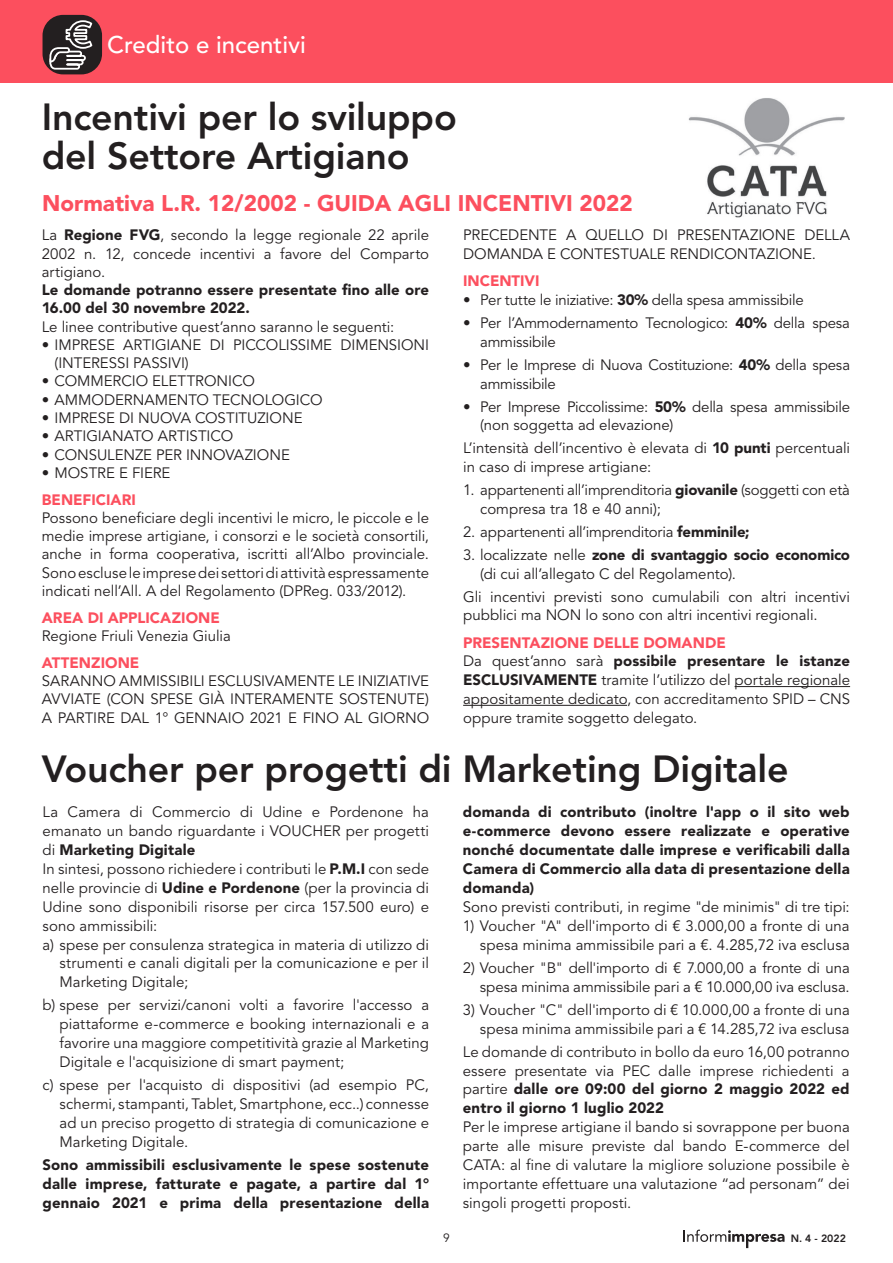
<style>
.page{position:relative;width:893px;height:1263px;background:#fff}
.page>*{position:absolute;margin:0;border:0;box-sizing:border-box;transform-origin:0 0}
.Normale{font:800 37.5px "Avenir LT Std";letter-spacing:-.005em;color:#231f20}
.t1{font:500 24px "Avenir LT Std";color:#fff}
.Normale-2{font:900 22.5px "Avenir LT Std";color:#fc4f5e}
.Normale-3{font:15px/18.9px "Avenir LT Std";color:#231f20;text-align:justify}
.Normale-4{font:900 15px/18.9px "Avenir LT Std";letter-spacing:.01em;color:#231f20;text-align:justify}
.Normale-5{font:900 15px "Avenir LT Std";color:#fc4f5e}
.t2{font:12px "Avenir LT Std";color:#231f20}
.t3{font:800 10.5px "Avenir LT Std";color:#231f20}
.s1{font-weight:900}
</style>
<div class="page">
<div style="left:0;top:0;width:893px;height:83px;background:#fc4f5e"></div>
<div style="left:43px;top:15px;width:59px;height:59px;background:#231f20;border-radius:21px"></div>
<svg style="left:48px;top:19px;width:46px;height:52px"></svg>
<svg style="left:684px;top:1229px;width:100px;height:19px"></svg>
<hr style="left:735px;top:686px;width:115px;height:1px;background:#231f20">
<hr style="left:463px;top:705px;width:164px;height:1px;background:#231f20">
<img style="left:688px;top:98px;width:157px;height:120px">
<h2 class="t1" style="left:107px;top:31px;width:200px">Credito e incentivi</h2>
<p class="Normale" style="left:42px;top:95px;width:417px">Incentivi per lo sviluppo</p>
<p class="Normale" style="left:42px;top:134px;width:369px">del Settore Artigiano</p>
<p class="Normale-2" style="left:42px;top:190px;width:592px">Normativa L.R. 12/2002 - GUIDA AGLI INCENTIVI 2022</p>
<p class="Normale-3" style="left:463px;top:226px;width:388px">PRECEDENTE A QUELLO DI PRESENTAZIONE DELLA<br>DOMANDA E CONTESTUALE RENDICONTAZIONE.</p>
<p class="Normale-5" style="left:463px;top:272px;width:78px">INCENTIVI</p>
<p class="Normale-3" style="left:463px;top:291px;width:342px">• Per tutte le iniziative: <span class="s1">30%</span> della spesa ammissibile</p>
<p class="Normale-3" style="left:480px;top:314px;width:371px;text-indent:-17px">• Per l’Ammodernamento Tecnologico: <span class="s1">40%</span> della spesa ammissibile</p>
<p class="Normale-3" style="left:480px;top:356px;width:371px;text-indent:-17px">• Per le Imprese di Nuova Costituzione: <span class="s1">40%</span> della spesa ammissibile</p>
<p class="Normale-3" style="left:480px;top:397px;width:371px;text-indent:-17px">• Per Imprese Piccolissime: <span class="s1">50%</span> della spesa ammissibile (non soggetta ad elevazione)</p>
<p class="Normale-3" style="left:463px;top:439px;width:388px">L’intensità dell’incentivo è elevata di <span class="s1">10 punti</span> percentuali in caso di imprese artigiane:</p>
<p class="Normale-3" style="left:480px;top:481px;width:371px;text-indent:-17px">1. appartenenti all’imprenditoria <span class="s1">giovanile</span> (soggetti con età compresa tra 18 e 40 anni);</p>
<p class="Normale-3" style="left:463px;top:523px;width:288px">2. appartenenti all’imprenditoria <span class="s1">femminile;</span></p>
<p class="Normale-3" style="left:480px;top:546px;width:371px;text-indent:-17px">3. localizzate nelle <span class="s1">zone di svantaggio socio economico </span>(di cui all’allegato C del Regolamento).</p>
<p class="Normale-3" style="left:463px;top:587px;width:388px">Gli incentivi previsti sono cumulabili con altri incentivi pubblici ma NON lo sono con altri incentivi regionali.</p>
<p class="Normale-5" style="left:463px;top:633px;width:264px">PRESENTAZIONE DELLE DOMANDE</p>
<p class="Normale-3" style="left:463px;top:652px;width:388px">Da quest’anno sarà <span class="s1">possibile presentare le istanze ESCLUSIVAMENTE</span> tramite l’utilizzo del portale regionale appositamente dedicato, con accreditamento SPID – CNS oppure tramite soggetto delegato.</p>
<p class="Normale" style="left:42px;top:747px;width:748px">Voucher per progetti di Marketing Digitale</p>
<p class="Normale-3" style="left:43px;top:803px;width:388px">La Camera di Commercio di Udine e Pordenone ha emanato un bando riguardante i VOUCHER per progetti di <span class="s1">Marketing Digitale</span></p>
<p class="Normale-3" style="left:43px;top:860px;width:388px">In sintesi, possono richiedere i contributi le <span class="s1">P.M.I</span> con sede nelle provincie di <span class="s1">Udine e Pordenone</span> (per la provincia di Udine sono disponibili risorse per circa 157.500 euro) e sono ammissibili:</p>
<p class="Normale-3" style="left:60px;top:935px;width:371px;text-indent:-17px">a) spese per consulenza strategica in materia di utilizzo di strumenti e canali digitali per la comunicazione e per il Marketing Digitale;</p>
<p class="Normale-3" style="left:60px;top:996px;width:371px;text-indent:-17px">b) spese per servizi/canoni volti a favorire l'accesso a piattaforme e-commerce e booking internazionali e a favorire una maggiore competitività grazie al Marketing Digitale e l'acquisizione di smart payment;</p>
<p class="Normale-3" style="left:60px;top:1076px;width:371px;text-indent:-17px">c) spese per l'acquisto di dispositivi (ad esempio PC, schermi, stampanti, Tablet, Smartphone, ecc..) connesse ad un preciso progetto di strategia di comunicazione e Marketing Digitale.</p>
<p class="Normale-4" style="left:43px;top:1155px;width:388px">Sono ammissibili esclusivamente le spese sostenute dalle imprese, fatturate e pagate, a partire dal 1° gennaio 2021 e prima della presentazione della</p>
<p class="Normale-3" style="left:42px;top:226px;width:389px;line-height:18.3px">La <span class="s1">Regione FVG</span>, secondo la legge regionale 22 aprile 2002 n. 12, concede incentivi a favore del Comparto artigiano.</p>
<p class="Normale-4" style="left:42px;top:281px;width:389px;line-height:18.3px">Le domande potranno essere presentate fino alle ore<br>16.00 del 30 novembre 2022.</p>
<p class="Normale-3" style="left:42px;top:317px;width:354px">Le linee contributive quest’anno saranno le seguenti:</p>
<p class="Normale-3" style="left:55px;top:336px;width:376px;line-height:18.3px;text-indent:-13px">• IMPRESE ARTIGIANE DI PICCOLISSIME DIMENSIONI (INTERESSI PASSIVI)</p>
<p class="Normale-3" style="left:42px;top:372px;width:215px">• COMMERCIO ELETTRONICO</p>
<p class="Normale-3" style="left:42px;top:391px;width:282px">• AMMODERNAMENTO TECNOLOGICO</p>
<p class="Normale-3" style="left:42px;top:409px;width:262px">• IMPRESE DI NUOVA COSTITUZIONE</p>
<p class="Normale-3" style="left:42px;top:427px;width:193px">• ARTIGIANATO ARTISTICO</p>
<p class="Normale-3" style="left:42px;top:445px;width:250px">• CONSULENZE PER INNOVAZIONE</p>
<p class="Normale-3" style="left:42px;top:464px;width:130px">• MOSTRE E FIERE</p>
<p class="Normale-5" style="left:42px;top:490px;width:96px">BENEFICIARI</p>
<p class="Normale-3" style="left:42px;top:509px;width:389px;line-height:18.3px">Possono beneficiare degli incentivi le micro, le piccole e le medie imprese artigiane, i consorzi e le società consortili, anche in forma cooperativa, iscritti all’Albo provinciale.<br>Sono escluse le imprese dei settori di attività espressamente indicati nell’All. A del Regolamento (DPReg. 033/2012).</p>
<p class="Normale-5" style="left:42px;top:608px;width:180px">AREA DI APPLICAZIONE</p>
<p class="Normale-3" style="left:42px;top:627px;width:190px">Regione Friuli Venezia Giulia</p>
<p class="Normale-5" style="left:42px;top:653px;width:99px">ATTENZIONE</p>
<p class="Normale-3" style="left:42px;top:672px;width:389px;line-height:18.3px">SARANNO AMMISSIBILI ESCLUSIVAMENTE LE INIZIATIVE AVVIATE (CON SPESE GIÀ INTERAMENTE SOSTENUTE)<br>A PARTIRE DAL 1° GENNAIO 2021 E FINO AL GIORNO</p>
<p class="Normale-4" style="left:463px;top:803px;width:388px">domanda di contributo (inoltre l'app o il sito web e-commerce devono essere realizzate e operative nonché documentate dalle imprese e verificabili dalla Camera di Commercio alla data di presentazione della domanda)</p>
<p class="Normale-3" style="left:463px;top:897px;width:388px">Sono previsti contributi, in regime "de minimis" di tre tipi:</p>
<p class="Normale-3" style="left:463px;top:916px;width:388px;text-align:right">1) Voucher "A" dell'importo di € 3.000,00 a fronte di una spesa minima ammissibile pari a €. 4.285,72 iva esclusa</p>
<p class="Normale-3" style="left:463px;top:958px;width:388px;text-align:right">2) Voucher "B" dell'importo di € 7.000,00 a fronte di una spesa minima ammissibile pari a € 10.000,00 iva esclusa.</p>
<p class="Normale-3" style="left:463px;top:1000px;width:388px;text-align:right">3) Voucher "C" dell'importo di € 10.000,00 a fronte di una spesa minima ammissibile pari a € 14.285,72 iva esclusa</p>
<p class="Normale-3" style="left:463px;top:1042px;width:388px">Le domande di contributo in bollo da euro 16,00 potranno essere presentate via PEC dalle imprese richiedenti a partire <span class="s1">dalle ore 09:00 del giorno 2 maggio 2022 ed entro il giorno 1 luglio 2022</span></p>
<p class="Normale-3" style="left:463px;top:1118px;width:388px">Per le imprese artigiane il bando si sovrappone per buona parte alle misure previste dal bando E-commerce del CATA: al fine di valutare la migliore soluzione possibile è importante effettuare una valutazione “ad personam” dei singoli progetti proposti.</p>
<p class="t2" style="left:443px;top:1231px;width:8px">9</p>
<p class="t3" style="left:791px;top:1232px;width:57px">N. 4 - 2022</p>
</div>
